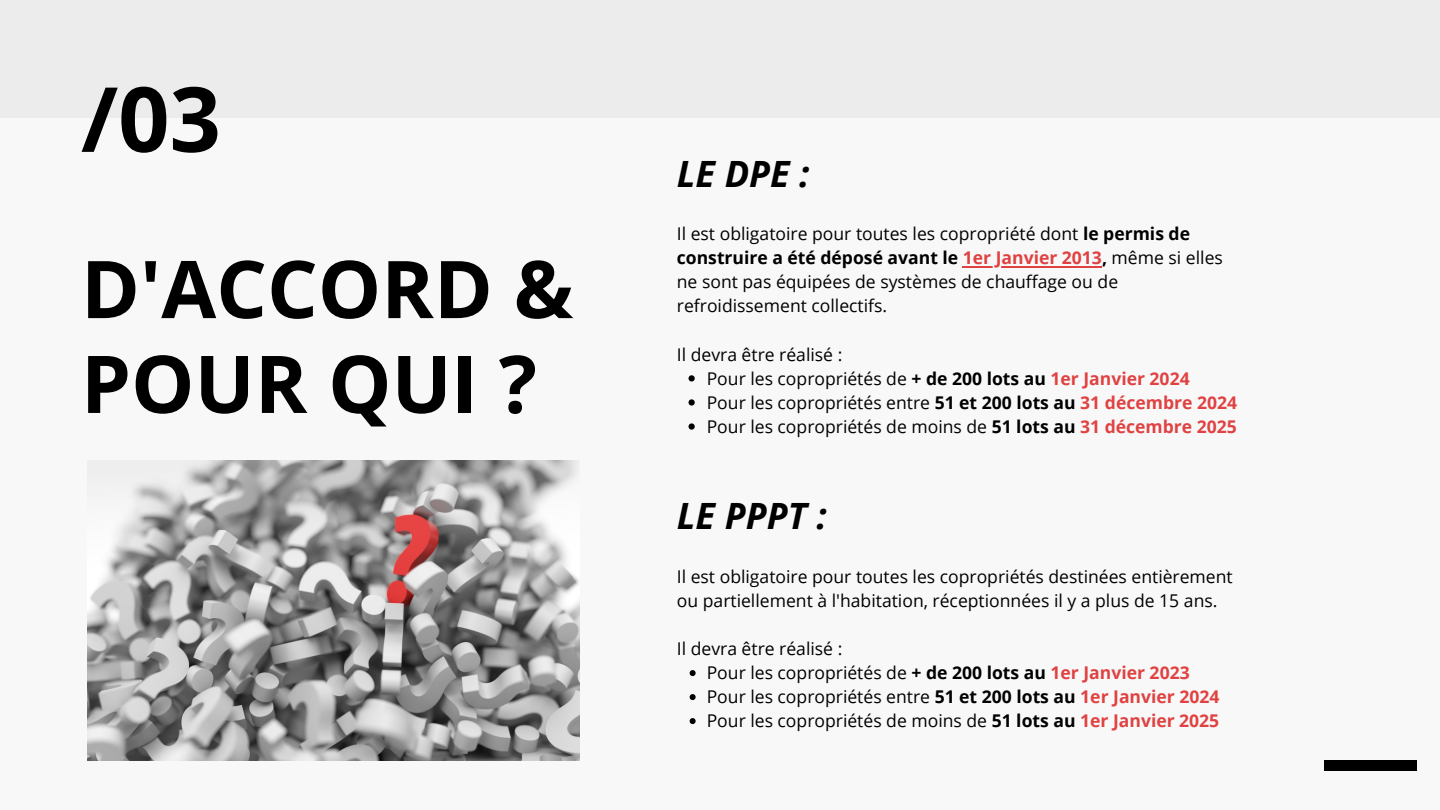
<style>
.page{position:relative;width:1440px;height:810px;background:#f8f8f8}
.page>*{position:absolute;margin:0;border:0;box-sizing:border-box;transform-origin:0 0}
.t1{font:700 90px "Open Sans";color:#000}
.t2{font:700 79.7px/94.8px "Open Sans";color:#000}
.t3{font:italic 700 36.2px "Open Sans";color:#000}
.t4{font:17.6px/24.1px "Open Sans";color:#000}
.s1{font-weight:700}
.s2{font-weight:700;color:#e04242}
</style>
<div class="page">
<div style="left:1324px;top:760px;width:92px;height:11px;background:#000"></div>
<div style="left:0;top:0;width:1440px;height:118px;background:#ececec"></div>
<img style="left:87px;top:460px;width:492px;height:300px">
<svg style="left:689px;top:375px;width:6px;height:7px"></svg>
<svg style="left:689px;top:399px;width:6px;height:7px"></svg>
<svg style="left:689px;top:423px;width:6px;height:7px"></svg>
<hr style="left:963px;top:266px;width:139px;height:1px;background:#e04242">
<svg style="left:690px;top:670px;width:6px;height:6px"></svg>
<svg style="left:690px;top:694px;width:6px;height:6px"></svg>
<svg style="left:690px;top:718px;width:6px;height:6px"></svg>
<h1 class="t1" style="left:81px;top:56px;width:141px">/03</h1>
<h2 class="t2" style="left:81px;top:240px;width:494px">D'ACCORD &amp;<br>POUR QUI ?</h2>
<h3 class="t3" style="left:677px;top:148px;width:134px">LE DPE :</h3>
<p class="t4" style="left:677px;top:221px;width:548px">Il est obligatoire pour toutes les copropriété dont <span class="s1">le permis de construire a été déposé avant le</span> <span class="s2">1er Janvier 2013</span><span class="s1">,</span> même si elles ne sont pas équipées de systèmes de chauffage ou de refroidissement collectifs.</p>
<p class="t4" style="left:677px;top:342px;width:167px">Il devra être réalisé :</p>
<p class="t4" style="left:707px;top:366px;width:532px">Pour les copropriétés de <span class="s1">+ de 200 lots au</span> <span class="s2">1er Janvier 2024<br></span>Pour les copropriétés entre <span class="s1">51 et 200 lots au</span> <span class="s2">31 décembre 2024<br></span>Pour les copropriétés de moins de <span class="s1">51 lots au</span> <span class="s2">31 décembre 2025</span></p>
<h3 class="t3" style="left:677px;top:491px;width:151px">LE PPPT :</h3>
<p class="t4" style="left:677px;top:564px;width:557px">Il est obligatoire pour toutes les copropriétés destinées entièrement ou partiellement à l'habitation, réceptionnées il y a plus de 15 ans.</p>
<p class="t4" style="left:677px;top:636px;width:167px">Il devra être réalisé :</p>
<p class="t4" style="left:707px;top:660px;width:514px">Pour les copropriétés de <span class="s1">+ de 200 lots au</span> <span class="s2">1er Janvier 2023<br></span>Pour les copropriétés entre <span class="s1">51 et 200 lots au</span> <span class="s2">1er Janvier 2024<br></span>Pour les copropriétés de moins de <span class="s1">51 lots au</span> <span class="s2">1er Janvier 2025</span></p>
</div>
